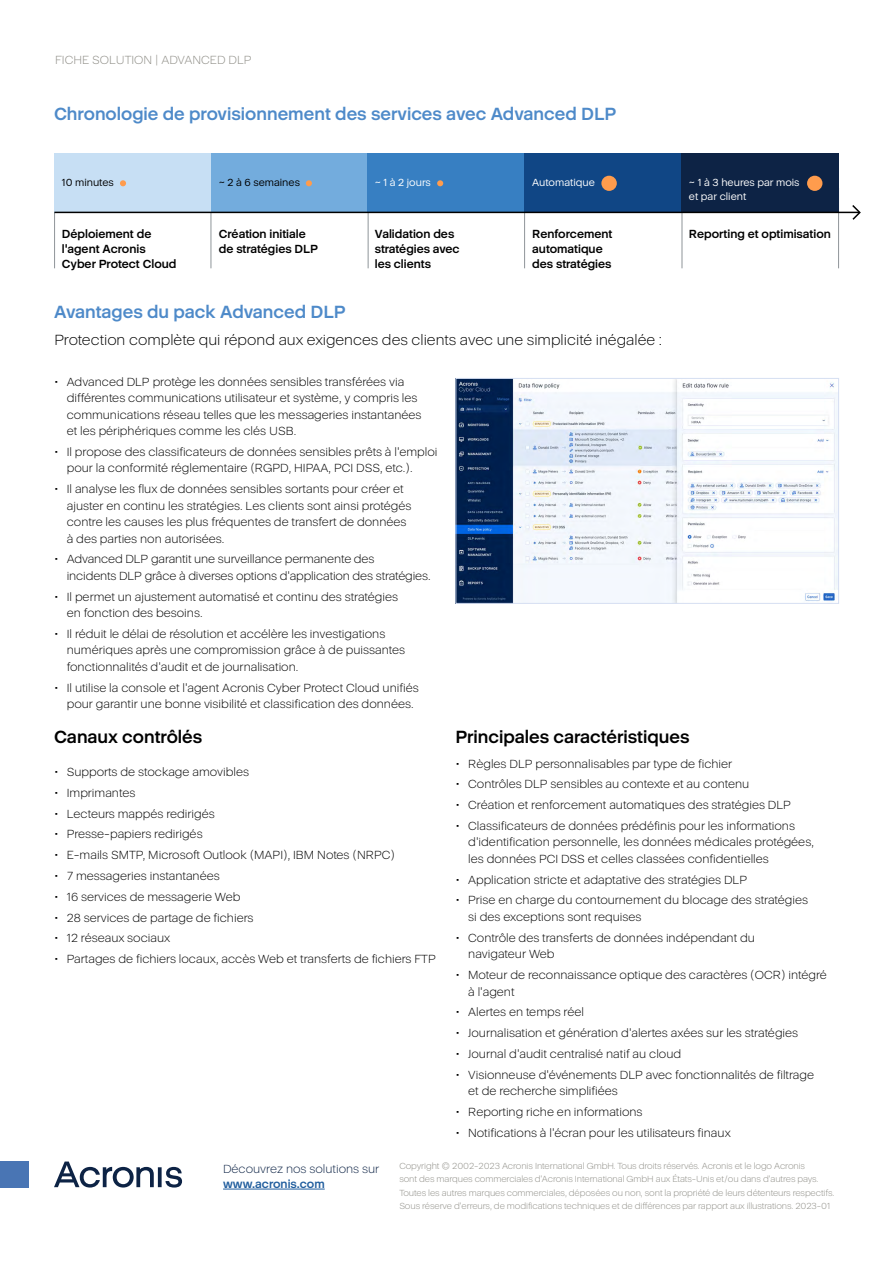
<style>
.page{position:relative;width:893px;height:1263px;background:#fff}
.page>*{position:absolute;margin:0;border:0;box-sizing:border-box;transform-origin:0 0}
.body_text{font:700 18px "Acronis Cyber";color:#4e8ac9}
.body_text-2{font:700 18px "Acronis Cyber";color:#000}
.body_text-3{font:300 15px "Acronis Cyber";color:#000}
.t1{font:300 12px/16.5px "Acronis Cyber";color:#000}
.t2{font:700 12px/15px "Acronis Cyber";color:#000}
.body_text-4{font:300 12px/14.4px "Acronis Cyber";color:#0d2345}
.t3{font:300 12px "Acronis Cyber";color:#8f8e87}
.Body_Text{font:10.5px/13.5px "Acronis Cyber";color:#fff}
.Body_Text-2{font:10.5px "Acronis Cyber";color:#000}
.body_text-5{font:300 9px/13.5px "Acronis Cyber";letter-spacing:-.01em;color:#8f8e87}
.s1{font-weight:700;color:#215e9e}
</style>
<div class="page">
<hr style="left:223px;top:1189px;width:102px;height:1px;background:#215e9e">
<div style="left:0;top:1161px;width:28px;height:26px;background:#4975b4"></div>
<svg style="left:54px;top:1161px;width:128px;height:26px"></svg>
<hr style="left:211px;top:188px;width:1px;height:80px;background:#8f9599">
<hr style="left:54px;top:188px;width:1px;height:80px;background:#8f9599">
<hr style="left:524px;top:188px;width:1px;height:80px;background:#8f9599">
<hr style="left:368px;top:188px;width:1px;height:80px;background:#8f9599">
<hr style="left:682px;top:188px;width:1px;height:80px;background:#8f9599">
<hr style="left:838px;top:188px;width:1px;height:80px;background:#8f9599">
<div style="left:54px;top:153px;width:157px;height:60px;background:#c7dff4"></div>
<div style="left:211px;top:153px;width:157px;height:60px;background:#73acdd"></div>
<div style="left:367px;top:153px;width:157px;height:60px;background:#377fc2"></div>
<div style="left:524px;top:153px;width:157px;height:60px;background:#104685"></div>
<div style="left:681px;top:153px;width:157px;height:60px;background:#0d2345"></div>
<svg style="left:851px;top:205px;width:10px;height:15px"></svg>
<hr style="left:54px;top:212px;width:805px;height:1px;background:#000">
<svg style="left:120px;top:180px;width:6px;height:6px"></svg>
<svg style="left:306px;top:180px;width:6px;height:6px"></svg>
<svg style="left:437px;top:180px;width:6px;height:6px"></svg>
<div style="left:601px;top:176px;width:16px;height:15px;background:#ff9c4d;border-radius:50%"></div>
<div style="left:807px;top:176px;width:15px;height:15px;background:#ff9c4d;border-radius:50%"></div>
<img style="left:457px;top:380px;width:380px;height:222px">
<div style="left:455px;top:378px;width:384px;height:226px;border:1px solid #d6dff2"></div>
<p class="t3" style="left:55px;top:53px;width:198px">FICHE SOLUTION | ADVANCED DLP</p>
<p class="body_text" style="left:54px;top:103px;width:564px">Chronologie de provisionnement des services avec Advanced DLP</p>
<p class="Body_Text-2" style="left:62px;top:176px;width:53px">10 minutes</p>
<p class="t2" style="left:62px;top:227px;width:116px">Déploiement de l'agent Acronis<br>Cyber Protect Cloud</p>
<p class="Body_Text-2" style="left:219px;top:176px;width:83px">~ 2 à 6 semaines</p>
<p class="Body_Text" style="left:375px;top:176px;width:58px">~ 1 à 2 jours</p>
<p class="Body_Text" style="left:532px;top:176px;width:64px">Automatique</p>
<p class="Body_Text" style="left:689px;top:176px;width:112px">~ 1 à 3 heures par mois et par client</p>
<p class="t2" style="left:219px;top:227px;width:101px">Création initiale de stratégies DLP</p>
<p class="t2" style="left:375px;top:227px;width:86px">Validation des stratégies avec les clients</p>
<p class="t2" style="left:532px;top:227px;width:82px">Renforcement automatique des stratégies</p>
<p class="t2" style="left:689px;top:227px;width:143px">Reporting et optimisation</p>
<p class="body_text" style="left:54px;top:301px;width:293px">Avantages du pack Advanced DLP</p>
<p class="body_text-3" style="left:54px;top:331px;width:609px">Protection complète qui répond aux exigences des clients avec une simplicité inégalée :</p>
<p class="t1" style="left:67px;top:373px;width:356px;text-indent:-13px">• Advanced DLP protège les données sensibles transférées via différentes communications utilisateur et système, y compris les communications réseau telles que les messageries instantanées et les périphériques comme les clés USB.</p>
<p class="t1" style="left:67px;top:443px;width:372px;text-indent:-13px">• Il propose des classificateurs de données sensibles prêts à l'emploi pour la conformité réglementaire (RGPD, HIPAA, PCI DSS, etc.).</p>
<p class="t1" style="left:67px;top:481px;width:346px;text-indent:-13px">• Il analyse les flux de données sensibles sortants pour créer et ajuster en continu les stratégies. Les clients sont ainsi protégés contre les causes les plus fréquentes de transfert de données à des parties non autorisées.</p>
<p class="t1" style="left:67px;top:551px;width:365px;text-indent:-13px">• Advanced DLP garantit une surveillance permanente des<br>incidents DLP grâce à diverses options d'application des stratégies.</p>
<p class="t1" style="left:67px;top:588px;width:333px;text-indent:-13px">• Il permet un ajustement automatisé et continu des stratégies en fonction des besoins.</p>
<p class="t1" style="left:67px;top:625px;width:340px;text-indent:-13px">• Il réduit le délai de résolution et accélère les investigations numériques après une compromission grâce à de puissantes fonctionnalités d'audit et de journalisation.</p>
<p class="t1" style="left:67px;top:679px;width:353px;text-indent:-13px">• Il utilise la console et l'agent Acronis Cyber Protect Cloud unifiés pour garantir une bonne visibilité et classification des données.</p>
<p class="body_text-2" style="left:54px;top:725px;width:150px">Canaux contrôlés</p>
<p class="t1" style="left:54px;top:764px;width:197px">• Supports de stockage amovibles</p>
<p class="t1" style="left:54px;top:784px;width:83px">• Imprimantes</p>
<p class="t1" style="left:54px;top:805px;width:162px">• Lecteurs mappés redirigés</p>
<p class="t1" style="left:54px;top:826px;width:150px">• Presse-papiers redirigés</p>
<p class="t1" style="left:54px;top:847px;width:342px">• E-mails SMTP, Microsoft Outlook (MAPI), IBM Notes (NRPC)</p>
<p class="t1" style="left:54px;top:868px;width:167px">• 7 messageries instantanées</p>
<p class="t1" style="left:54px;top:888px;width:188px">• 16 services de messagerie Web</p>
<p class="t1" style="left:54px;top:909px;width:201px">• 28 services de partage de fichiers</p>
<p class="t1" style="left:54px;top:930px;width:118px">• 12 réseaux sociaux</p>
<p class="t1" style="left:54px;top:951px;width:383px">• Partages de fichiers locaux, accès Web et transferts de fichiers FTP</p>
<p class="body_text-2" style="left:455px;top:725px;width:235px">Principales caractéristiques</p>
<p class="t1" style="left:455px;top:755px;width:278px">• Règles DLP personnalisables par type de fichier</p>
<p class="t1" style="left:455px;top:776px;width:295px">• Contrôles DLP sensibles au contexte et au contenu</p>
<p class="t1" style="left:455px;top:797px;width:337px">• Création et renforcement automatiques des stratégies DLP</p>
<p class="t1" style="left:468px;top:817px;width:347px;text-indent:-13px">• Classificateurs de données prédéfinis pour les informations d'identification personnelle, les données médicales protégées, les données PCI DSS et celles classées confidentielles</p>
<p class="t1" style="left:455px;top:871px;width:293px">• Application stricte et adaptative des stratégies DLP</p>
<p class="t1" style="left:468px;top:892px;width:341px;text-indent:-13px">• Prise en charge du contournement du blocage des stratégies si des exceptions sont requises</p>
<p class="t1" style="left:468px;top:929px;width:288px;text-indent:-13px">• Contrôle des transferts de données indépendant du navigateur Web</p>
<p class="t1" style="left:468px;top:967px;width:360px;text-indent:-13px">• Moteur de reconnaissance optique des caractères (OCR) intégré à l'agent</p>
<p class="t1" style="left:455px;top:1004px;width:130px">• Alertes en temps réel</p>
<p class="t1" style="left:455px;top:1025px;width:344px">• Journalisation et génération d'alertes axées sur les stratégies</p>
<p class="t1" style="left:455px;top:1045px;width:227px">• Journal d'audit centralisé natif au cloud</p>
<p class="t1" style="left:468px;top:1066px;width:347px;text-indent:-13px">• Visionneuse d'événements DLP avec fonctionnalités de filtrage et de recherche simplifiées</p>
<p class="t1" style="left:455px;top:1103px;width:189px">• Reporting riche en informations</p>
<p class="t1" style="left:455px;top:1124px;width:277px">• Notifications à l'écran pour les utilisateurs finaux</p>
<p class="body_text-4" style="left:223px;top:1162px;width:158px">Découvrez nos solutions sur <span class="s1">www.acronis.com</span></p>
<p class="body_text-5" style="left:399px;top:1159px;width:436px">Copyright © 2002-2023 Acronis International GmbH. Tous droits réservés. Acronis et le logo Acronis<br>sont des marques commerciales d'Acronis International GmbH aux États-Unis et/ou dans d'autres pays.<br>Toutes les autres marques commerciales, déposées ou non, sont la propriété de leurs détenteurs respectifs.<br>Sous réserve d'erreurs, de modifications techniques et de différences par rapport aux illustrations. 2023-01</p>
</div>
